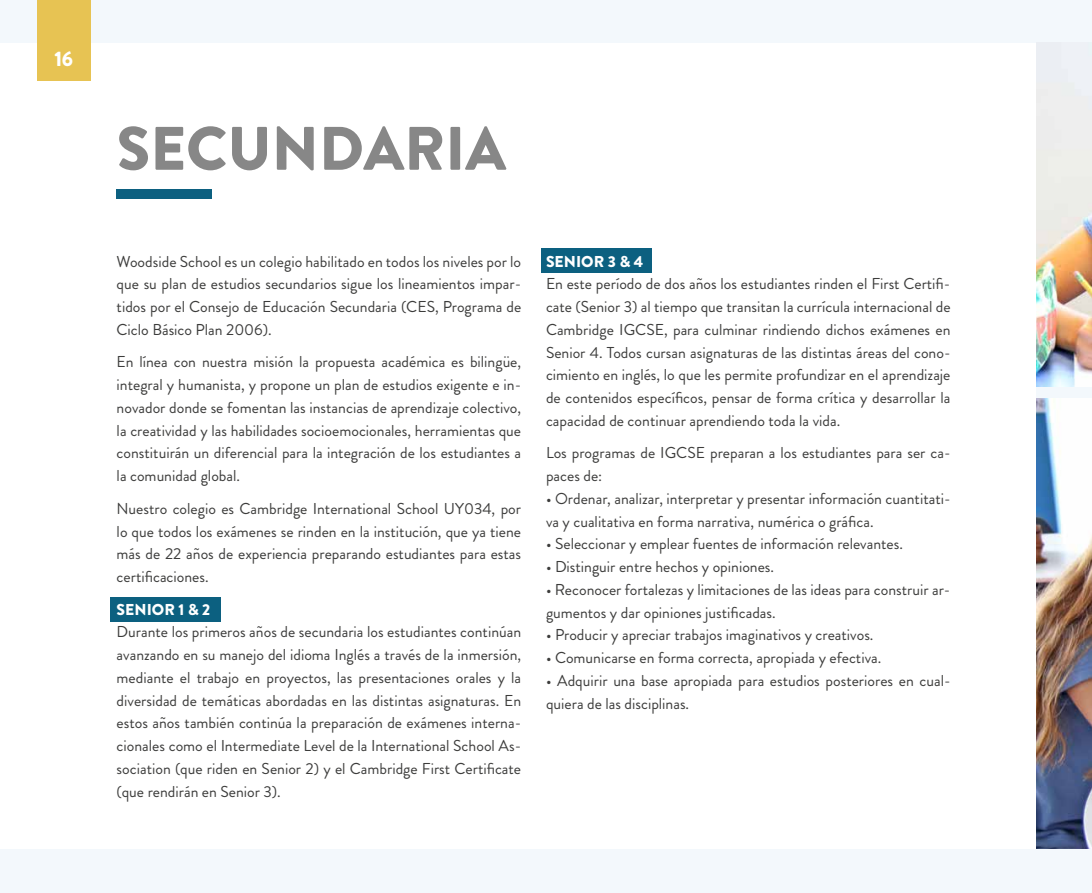
<style>
.page{position:relative;width:1092px;height:893px;background:#fff}
.page>*{position:absolute;margin:0;border:0;box-sizing:border-box;transform-origin:0 0}
.t1{font:900 61.25px "Brandon Grotesque";color:#878787}
.t2{font:900 21px "Brandon Grotesque";color:#fff}
.t3{font:15.75px/22.8px "Brandon Grotesque";color:#3c3c3b;text-align:justify}
.t4{font:900 15.75px "Brandon Grotesque";color:#fff}
</style>
<div class="page">
<div style="left:0;top:0;width:1091px;height:893px;background:#f3f8fc"></div>
<div style="left:0;top:43px;width:1035px;height:805px;background:#fff"></div>
<div style="left:117px;top:190px;width:95px;height:9px;background:#0c6080"></div>
<img style="left:1035px;top:398px;width:56px;height:450px">
<img style="left:1035px;top:43px;width:56px;height:343px">
<div style="left:110px;top:598px;width:111px;height:24px;background:#0c6080"></div>
<div style="left:541px;top:248px;width:110px;height:24px;background:#0c6080"></div>
<div style="left:37px;top:0;width:54px;height:81px;background:#e7c353"></div>
<h2 class="t2" style="left:55px;top:44px;width:20px">16</h2>
<h1 class="t1" style="left:117px;top:105px;width:391px">SECUNDARIA</h1>
<p class="t3" style="left:117px;top:250px;width:406px">Woodside School es un colegio habilitado en todos los niveles por lo que su plan de estudios secundarios sigue los lineamientos impar&shy;tidos por el Consejo de Educación Secundaria (CES, Programa de Ciclo Básico Plan 2006).</p>
<p class="t3" style="left:117px;top:351px;width:406px">En línea con nuestra misión la propuesta académica es bilingüe, integral y humanista, y propone un plan de estudios exigente e in&shy;novador donde se fomentan las instancias de aprendizaje colectivo, la creatividad y las habilidades socioemocionales, herramientas que constituirán un diferencial para la integración de los estudiantes a la comunidad global.</p>
<p class="t3" style="left:117px;top:497px;width:406px">Nuestro colegio es Cambridge International School UY034, por lo que todos los exámenes se rinden en la institución, que ya tiene más de 22 años de experiencia preparando estudiantes para estas certificaciones.</p>
<p class="t4" style="left:117px;top:598px;width:95px">SENIOR 1 &amp; 2</p>
<p class="t3" style="left:117px;top:621px;width:406px">Durante los primeros años de secundaria los estudiantes continúan avanzando en su manejo del idioma Inglés a través de la inmersión, mediante el trabajo en proyectos, las presentaciones orales y la diversidad de temáticas abordadas en las distintas asignaturas. En estos años también continúa la preparación de exámenes interna&shy;cionales como el Intermediate Level de la International School As&shy;sociation (que riden en Senior 2) y el Cambridge First Certificate (que rendirán en Senior 3).</p>
<p class="t4" style="left:546px;top:250px;width:99px">SENIOR 3 &amp; 4</p>
<p class="t3" style="left:546px;top:273px;width:406px">En este período de dos años los estudiantes rinden el First Certifi&shy;cate (Senior 3) al tiempo que transitan la currícula internacional de Cambridge IGCSE, para culminar rindiendo dichos exámenes en Senior 4. Todos cursan asignaturas de las distintas áreas del cono&shy;cimiento en inglés, lo que les permite profundizar en el aprendizaje de contenidos específicos, pensar de forma crítica y desarrollar la capacidad de continuar aprendiendo toda la vida.</p>
<p class="t3" style="left:546px;top:442px;width:406px">Los programas de IGCSE preparan a los estudiantes para ser ca&shy;paces de:</p>
<p class="t3" style="left:546px;top:487px;width:406px">• Ordenar, analizar, interpretar y presentar información cuantitati&shy;va y cualitativa en forma narrativa, numérica o gráfica.</p>
<p class="t3" style="left:546px;top:533px;width:358px">• Seleccionar y emplear fuentes de información relevantes.</p>
<p class="t3" style="left:546px;top:556px;width:229px">• Distinguir entre hechos y opiniones.</p>
<p class="t3" style="left:546px;top:578px;width:406px">• Reconocer fortalezas y limitaciones de las ideas para construir ar&shy;gumentos y dar opiniones justificadas.</p>
<p class="t3" style="left:546px;top:624px;width:329px">• Producir y apreciar trabajos imaginativos y creativos.</p>
<p class="t3" style="left:546px;top:646px;width:337px">• Comunicarse en forma correcta, apropiada y efectiva.</p>
<p class="t3" style="left:546px;top:669px;width:406px">• Adquirir una base apropiada para estudios posteriores en cual&shy;quiera de las disciplinas.</p>
</div>
